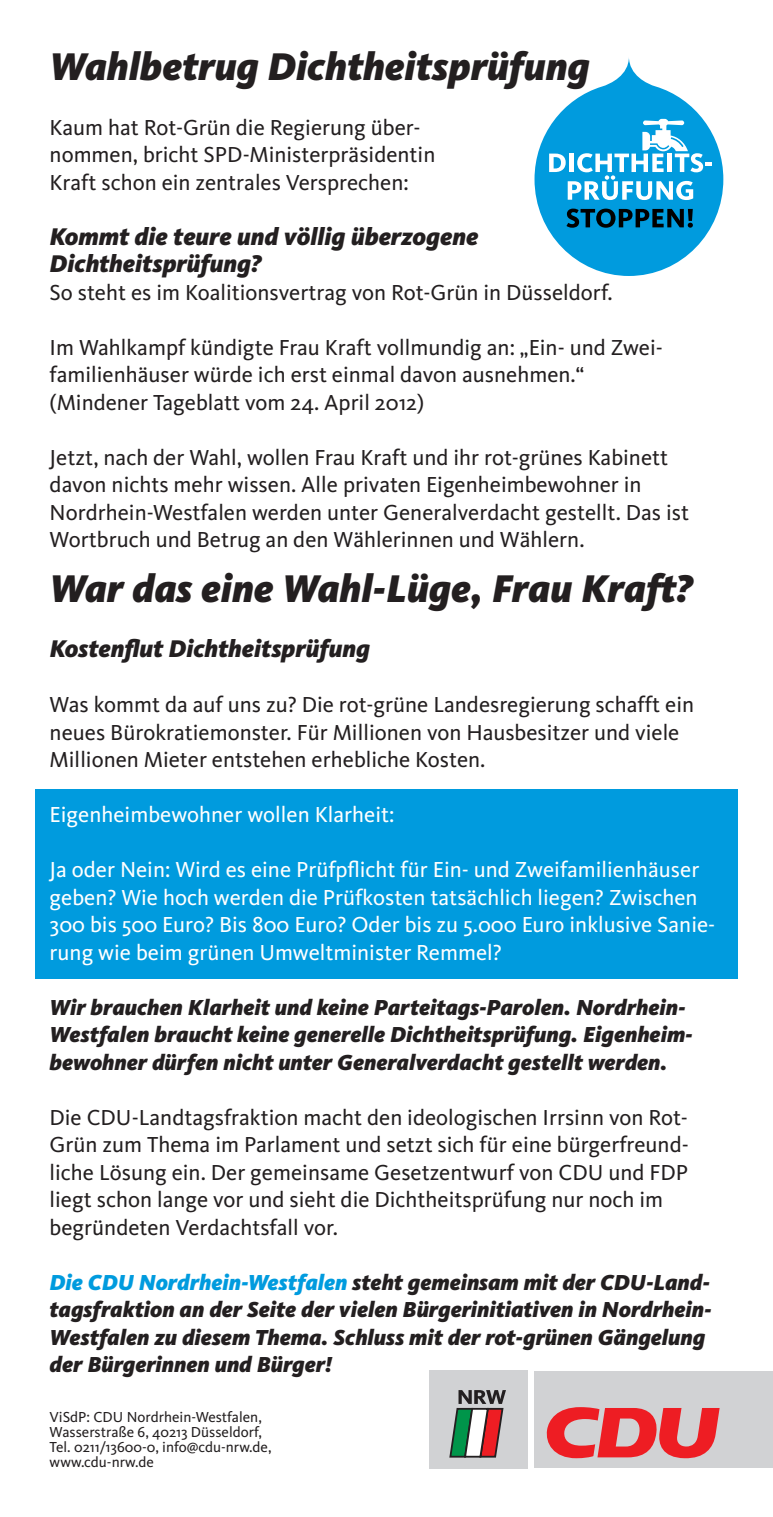
<style>
.page{position:relative;width:773px;height:1517px;background:#fff}
.page>*{position:absolute;margin:0;border:0;box-sizing:border-box;transform-origin:0 0}
.t1{font:italic 900 40px "Kievit";color:#231f20}
.t2{font:italic 900 25px/27.5px "Kievit";color:#231f20}
.t3{font:22.5px/27.5px "CDU Kievit";color:#231f20}
.t4{font:italic 900 22.5px/27.5px "Kievit";color:#231f20}
.t5{font:22.5px/27.5px "CDU Kievit";color:#fff}
.t6{font:15px/15px "CDU Kievit";color:#231f20}
.s1{color:#009bde}
</style>
<div class="page">
<div style="left:35px;top:789px;width:702px;height:189px;background:#009bde"></div>
<svg style="left:534px;top:58px;width:189px;height:218px"></svg>
<div style="left:429px;top:1370px;width:98px;height:98px;background:#d1d2d4"></div>
<div style="left:535px;top:1370px;width:237px;height:97px;background:#d1d2d4"></div>
<svg style="left:546px;top:1407px;width:173px;height:51px"></svg>
<svg style="left:449px;top:1390px;width:57px;height:68px"></svg>
<h1 class="t1" style="left:50px;top:42px;width:541px">Wahlbetrug Dichtheitsprüfung</h1>
<p class="t3" style="left:50px;top:114px;width:387px">Kaum hat Rot-Grün die Regierung über&shy;nommen, bricht SPD-Ministerpräsidentin<br>Kraft schon ein zentrales Versprechen:</p>
<p class="t2" style="left:50px;top:222px;width:430px">Kommt die teure und völlig überzogene<br>Dichtheitsprüfung?</p>
<p class="t3" style="left:50px;top:279px;width:564px">So steht es im Koalitionsvertrag von Rot-Grün in Düsseldorf.</p>
<p class="t3" style="left:50px;top:334px;width:614px">Im Wahlkampf kündigte Frau Kraft vollmundig an: „Ein- und Zwei&shy;familienhäuser würde ich erst einmal davon ausnehmen.“ (Mindener Tageblatt vom 24. April 2012)</p>
<p class="t3" style="left:50px;top:444px;width:641px">Jetzt, nach der Wahl, wollen Frau Kraft und ihr rot-grünes Kabinett davon nichts mehr wissen. Alle privaten Eigenheimbewohner in Nordrhein-Westfalen werden unter Generalverdacht gestellt. Das ist Wortbruch und Betrug an den Wählerinnen und Wählern.</p>
<h1 class="t1" style="left:50px;top:564px;width:644px">War das eine Wahl-Lüge, Frau Kraft?</h1>
<p class="t2" style="left:50px;top:635px;width:322px">Kostenflut Dichtheitsprüfung</p>
<p class="t3" style="left:50px;top:691px;width:646px">Was kommt da auf uns zu? Die rot-grüne Landesregierung schafft ein neues Bürokratiemonster. Für Millionen von Hausbesitzer und viele<br>Millionen Mieter entstehen erhebliche Kosten.</p>
<p class="t5" style="left:50px;top:801px;width:346px">Eigenheimbewohner wollen Klarheit:</p>
<p class="t5" style="left:50px;top:856px;width:667px">Ja oder Nein: Wird es eine Prüfpflicht für Ein- und Zweifamilienhäuser geben? Wie hoch werden die Prüfkosten tatsächlich liegen? Zwischen 300 bis 500 Euro? Bis 800 Euro? Oder bis zu 5.000 Euro inklusive Sanie&shy;rung wie beim grünen Umweltminister Remmel?</p>
<p class="t4" style="left:50px;top:993px;width:644px">Wir brauchen Klarheit und keine Parteitags-Parolen. Nordrhein-<br>Westfalen braucht keine generelle Dichtheitsprüfung. Eigenheim&shy;bewohner dürfen nicht unter Generalverdacht gestellt werden.</p>
<p class="t3" style="left:50px;top:1103px;width:640px">Die CDU-Landtagsfraktion macht den ideologischen Irrsinn von Rot-Grün zum Thema im Parlament und setzt sich für eine bürgerfreund&shy;liche Lösung ein. Der gemeinsame Gesetzentwurf von CDU und FDP liegt schon lange vor und sieht die Dichtheitsprüfung nur noch im begründeten Verdachtsfall vor.</p>
<p class="t4" style="left:50px;top:1268px;width:663px"><span class="s1">Die CDU Nordrhein-Westfalen</span> steht gemeinsam mit der CDU-Land&shy;tagsfraktion an der Seite der vielen Bürgerinitiativen in Nordrhein-Westfalen zu diesem Thema. Schluss mit der rot-grünen Gängelung der Bürgerinnen und Bürger!</p>
<p class="t6" style="left:50px;top:1409px;width:223px">ViSdP: CDU Nordrhein-Westfalen,<br>Wasserstraße 6, 40213 Düsseldorf,<br>Tel. 0211/13600-0, info@cdu-nrw.de, www.cdu-nrw.de</p>
</div>
